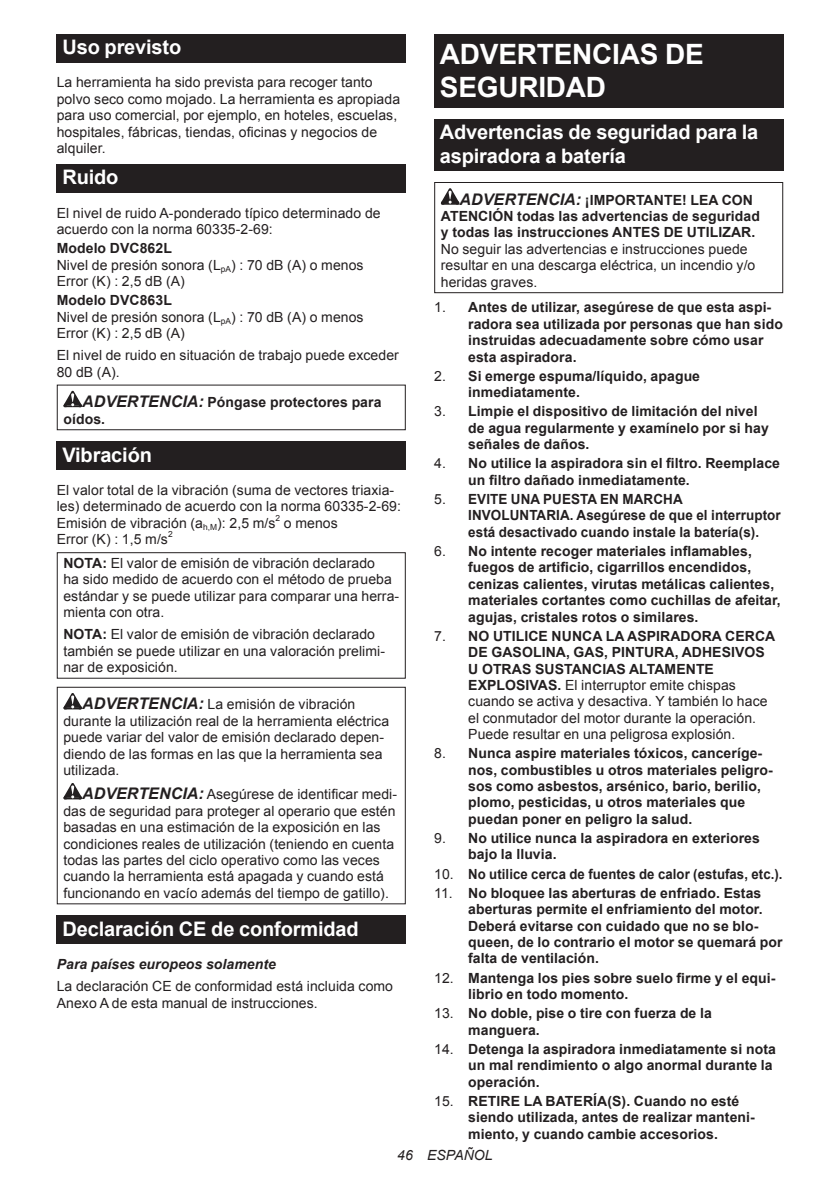
<style>
.page{position:relative;width:840px;height:1191px;background:#fff}
.page>*{position:absolute;margin:0;border:0;box-sizing:border-box;transform-origin:0 0}
.t1{font:700 28px/32.8px "Arial";letter-spacing:-.01em;color:#fff}
.t2{font:700 20px/23.4px "Arial";letter-spacing:-.01em;color:#fff}
.t3{font:14px/16.4px "Arial";letter-spacing:.005em;color:#231f20}
.t4{font:700 14px/16.4px "Arial";letter-spacing:.005em;color:#231f20}
.t5{font:700 14px/16.4px "Arial";letter-spacing:.005em;color:#231f20;scale:.96 1}
.t6{font:700 14px "Arial";letter-spacing:.005em;color:#231f20;scale:.94 1}
.t7{font:italic 700 14px "Arial";letter-spacing:.005em;color:#231f20}
.t8{font:italic 14px "Arial";letter-spacing:.005em;color:#231f20}
.t9{font:8.4px "Arial";color:#231f20}
.s1{font-weight:700}
.s2{font-style:italic;font-size:16px}
.s3{font-weight:700;font-style:italic;font-size:16px}
.s4{font-weight:400}
</style>
<div class="page">
<div style="left:57px;top:34px;width:348px;height:29px;background:#231f20"></div>
<div style="left:57px;top:164px;width:348px;height:29px;background:#231f20"></div>
<svg style="left:63px;top:391px;width:19px;height:16px"></svg>
<div style="left:57px;top:384px;width:348px;height:46px;border:1px solid #231f20"></div>
<div style="left:57px;top:441px;width:348px;height:29px;background:#231f20"></div>
<div style="left:57px;top:552px;width:348px;height:126px;border:1px solid #231f20"></div>
<svg style="left:63px;top:693px;width:19px;height:16px"></svg>
<svg style="left:63px;top:783px;width:19px;height:16px"></svg>
<div style="left:57px;top:687px;width:348px;height:217px;border:1px solid #231f20"></div>
<div style="left:57px;top:915px;width:348px;height:29px;background:#231f20"></div>
<div style="left:434px;top:34px;width:348px;height:74px;background:#231f20"></div>
<div style="left:434px;top:119px;width:348px;height:52px;background:#231f20"></div>
<svg style="left:440px;top:188px;width:19px;height:17px"></svg>
<div style="left:434px;top:182px;width:348px;height:111px;border:1px solid #231f20"></div>
<h2 class="t2" style="left:62px;top:37px;width:120px">Uso previsto</h2>
<p class="t3" style="left:57px;top:74px;width:345px">La herramienta ha sido prevista para recoger tanto polvo seco como mojado. La herramienta es apropiada para uso comercial, por ejemplo, en hoteles, escuelas, hospitales, fábricas, tiendas, oficinas y negocios de alquiler.</p>
<h2 class="t2" style="left:62px;top:167px;width:57px">Ruido</h2>
<p class="t3" style="left:57px;top:205px;width:325px">El nivel de ruido A-ponderado típico determinado de acuerdo con la norma 60335-2-69:</p>
<p class="t3" style="left:57px;top:240px;width:308px"><span class="s1">Modelo DVC862L<br></span>Nivel de presión sonora (L<sub>pA</sub>) : 70 dB (A) o menos<br>Error (K) : 2,5 dB (A)</p>
<p class="t3" style="left:57px;top:292px;width:308px"><span class="s1">Modelo DVC863L<br></span>Nivel de presión sonora (L<sub>pA</sub>) : 70 dB (A) o menos<br>Error (K) : 2,5 dB (A)</p>
<p class="t3" style="left:57px;top:347px;width:343px">El nivel de ruido en situación de trabajo puede exceder<br>80 dB (A).</p>
<p class="t4" style="left:63px;top:395px;width:319px;text-indent:19px"><span class="s2">ADVERTENCIA:</span> Póngase protectores para oídos.</p>
<h2 class="t2" style="left:62px;top:444px;width:91px">Vibración</h2>
<p class="t3" style="left:57px;top:482px;width:345px">El valor total de la vibración (suma de vectores triaxia&shy;les) determinado de acuerdo con la norma 60335-2-69:<br>Emisión de vibración (a<sub>h,M</sub>): 2,5 m/s</p>
<p class="t9" style="left:275px;top:512px;width:6px">2</p>
<p class="t3" style="left:284px;top:516px;width:55px">o menos</p>
<p class="t3" style="left:57px;top:531px;width:113px">Error (K) : 1,5 m/s</p>
<p class="t9" style="left:168px;top:529px;width:6px">2</p>
<p class="t3" style="left:63px;top:555px;width:337px"><span class="s1">NOTA:</span> El valor de emisión de vibración declarado<br>ha sido medido de acuerdo con el método de prueba estándar y se puede utilizar para comparar una herra&shy;mienta con otra.</p>
<p class="t3" style="left:63px;top:626px;width:323px"><span class="s1">NOTA:</span> El valor de emisión de vibración declarado también se puede utilizar en una valoración prelimi&shy;nar de exposición.</p>
<p class="t3" style="left:63px;top:696px;width:327px;text-indent:19px"><span class="s3">ADVERTENCIA:</span> La emisión de vibración durante la utilización real de la herramienta eléctrica puede variar del valor de emisión declarado depen&shy;diendo de las formas en las que la herramienta sea utilizada.</p>
<p class="t3" style="left:63px;top:786px;width:335px;text-indent:19px"><span class="s3">ADVERTENCIA:</span> Asegúrese de identificar medi&shy;das de seguridad para proteger al operario que estén basadas en una estimación de la exposición en las condiciones reales de utilización (teniendo en cuenta todas las partes del ciclo operativo como las veces cuando la herramienta está apagada y cuando está funcionando en vacío además del tiempo de gatillo).</p>
<h2 class="t2" style="left:62px;top:918px;width:298px">Declaración CE de conformidad</h2>
<p class="t7" style="left:57px;top:954px;width:221px">Para países europeos solamente</p>
<p class="t3" style="left:57px;top:978px;width:337px">La declaración CE de conformidad está incluida como<br>Anexo A de esta manual de instrucciones.</p>
<h1 class="t1" style="left:439px;top:40px;width:265px">ADVERTENCIAS DE<br>SEGURIDAD</h1>
<h2 class="t2" style="left:439px;top:122px;width:320px">Advertencias de seguridad para la aspiradora a batería</h2>
<p class="t4" style="left:440px;top:193px;width:320px;text-indent:19px"><span class="s2">ADVERTENCIA:</span> ¡IMPORTANTE! LEA CON<br>ATENCIÓN todas las advertencias de seguridad y todas las instrucciones ANTES DE UTILIZAR.</p>
<p class="t3" style="left:440px;top:241px;width:316px">No seguir las advertencias e instrucciones puede resultar en una descarga eléctrica, un incendio y/o heridas graves.</p>
<p class="t4" style="left:468px;top:300px;width:316px;text-indent:-34px"><span class="s4">1.</span> Antes de utilizar, asegúrese de que esta aspi&shy;radora sea utilizada por personas que han sido instruidas adecuadamente sobre cómo usar esta aspiradora.</p>
<p class="t4" style="left:468px;top:369px;width:233px;text-indent:-34px"><span class="s4">2.</span> Si emerge espuma/líquido, apague inmediatamente.</p>
<p class="t4" style="left:468px;top:404px;width:302px;text-indent:-34px"><span class="s4">3.</span> Limpie el dispositivo de limitación del nivel de agua regularmente y examínelo por si hay señales de daños.</p>
<p class="t4" style="left:468px;top:456px;width:313px;text-indent:-34px"><span class="s4">4.</span> No utilice la aspiradora sin el filtro. Reemplace un filtro dañado inmediatamente.</p>
<p class="t5" style="left:468px;top:492px;width:327px;text-indent:-34px"><span class="s4">5.</span> EVITE UNA PUESTA EN MARCHA<br>INVOLUNTARIA. Asegúrese de que el interruptor está desactivado cuando instale la batería(s).</p>
<p class="t4" style="left:468px;top:543px;width:314px;text-indent:-34px"><span class="s4">6.</span> No intente recoger materiales inflamables, fuegos de artificio, cigarrillos encendidos, cenizas calientes, virutas metálicas calientes, materiales cortantes como cuchillas de afeitar, agujas, cristales rotos o similares.</p>
<p class="t3" style="left:468px;top:629px;width:308px;text-indent:-34px">7. <span class="s1">NO UTILICE NUNCA LA ASPIRADORA CERCA DE GASOLINA, GAS, PINTURA, ADHESIVOS U OTRAS SUSTANCIAS ALTAMENTE EXPLOSIVAS.</span> El interruptor emite chispas cuando se activa y desactiva. Y también lo hace el conmutador del motor durante la operación.<br>Puede resultar en una peligrosa explosión.</p>
<p class="t4" style="left:468px;top:746px;width:306px;text-indent:-34px"><span class="s4">8.</span> Nunca aspire materiales tóxicos, canceríge&shy;nos, combustibles u otros materiales peligro&shy;sos como asbestos, arsénico, bario, berilio, plomo, pesticidas, u otros materiales que puedan poner en peligro la salud.</p>
<p class="t4" style="left:468px;top:831px;width:293px;text-indent:-34px"><span class="s4">9.</span> No utilice nunca la aspiradora en exteriores bajo la lluvia.</p>
<p class="t6" style="left:434px;top:868px;width:372px"><span class="s4">10.</span> No utilice cerca de fuentes de calor (estufas, etc.).</p>
<p class="t4" style="left:468px;top:886px;width:316px;text-indent:-34px"><span class="s4">11.</span> No bloquee las aberturas de enfriado. Estas aberturas permite el enfriamiento del motor.<br>Deberá evitarse con cuidado que no se blo&shy;queen, de lo contrario el motor se quemará por falta de ventilación.</p>
<p class="t4" style="left:468px;top:970px;width:308px;text-indent:-34px"><span class="s4">12.</span> Mantenga los pies sobre suelo firme y el equi&shy;librio en todo momento.</p>
<p class="t4" style="left:468px;top:1006px;width:245px;text-indent:-34px"><span class="s4">13.</span> No doble, pise o tire con fuerza de la manguera.</p>
<p class="t4" style="left:468px;top:1041px;width:309px;text-indent:-34px"><span class="s4">14.</span> Detenga la aspiradora inmediatamente si nota un mal rendimiento o algo anormal durante la operación.</p>
<p class="t4" style="left:468px;top:1093px;width:288px;text-indent:-34px"><span class="s4">15.</span> RETIRE LA BATERÍA(S). Cuando no esté siendo utilizada, antes de realizar manteni&shy;miento, y cuando cambie accesorios.</p>
<p class="t8" style="left:397px;top:1150px;width:97px">46 ESPAÑOL</p>
</div>
